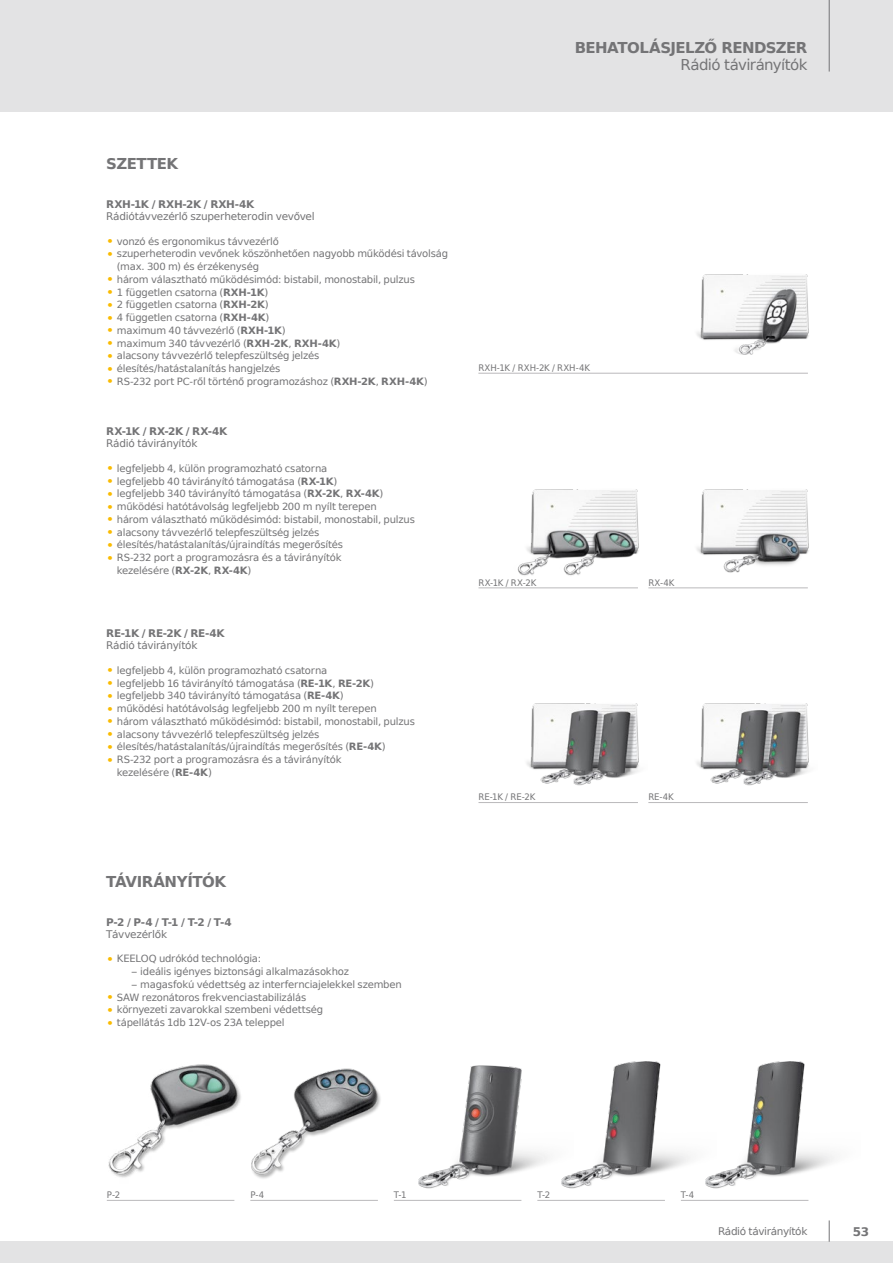
<style>
.page{position:relative;width:893px;height:1263px;background:#fff}
.page>*{position:absolute;margin:0;border:0;box-sizing:border-box;transform-origin:0 0}
._01_-_HEAD{font:700 15px "Prima Sans EU";letter-spacing:-.04em;color:#747476}
._01_-_GRUPY_PRODUKTÓ{font:700 15px "Prima Sans EU";letter-spacing:-.03em;color:#747476}
._02_-_HEAD{font:15px "Prima Sans EU";letter-spacing:-.035em;color:#747476}
.t1{font:700 12px "Prima Sans EU";color:#747476}
._04_-_PRODUKT_-_NAZW{font:10.5px "Prima Sans EU";letter-spacing:-.02em;color:#747476}
._03_-_PRODUKT_-_SYMB{font:700 10.5px "Prima Sans EU";letter-spacing:-.03em;color:#747476}
._03_-_STOPKA{font:10.5px "Prima Sans EU";letter-spacing:-.03em;color:#747476}
.t2{font:10.05px/12.8px "Prima Sans EU";letter-spacing:-.02em;color:#747476}
._07_-_PODPIS_FOTKA{font:9px "Prima Sans EU";letter-spacing:-.005em;color:#747476;scale:.95 1}
.s1{font-size:13.5px;color:#fabb00}
.s2{font-weight:700}
</style>
<div class="page">
<div style="left:0;top:0;width:893px;height:112px;background:#e3e3e4"></div>
<div style="left:0;top:1242px;width:893px;height:21px;background:#e3e3e4"></div>
<svg style="left:829px;top:1220px;width:1px;height:22px"></svg>
<hr style="left:829px;top:0;width:1px;height:72px;background:#747476">
<hr style="left:478px;top:588px;width:160px;height:1px;background:#bab9bb">
<img style="left:517px;top:489px;width:122px;height:87px">
<hr style="left:648px;top:588px;width:160px;height:1px;background:#bab9bb">
<img style="left:697px;top:489px;width:112px;height:84px">
<hr style="left:478px;top:373px;width:330px;height:1px;background:#bab9bb">
<img style="left:697px;top:274px;width:112px;height:81px">
<hr style="left:478px;top:802px;width:160px;height:1px;background:#bab9bb">
<hr style="left:648px;top:802px;width:160px;height:1px;background:#bab9bb">
<img style="left:697px;top:703px;width:112px;height:83px">
<img style="left:527px;top:703px;width:112px;height:83px">
<hr style="left:107px;top:1200px;width:127px;height:1px;background:#bab9bb">
<hr style="left:250px;top:1200px;width:128px;height:1px;background:#bab9bb">
<hr style="left:394px;top:1200px;width:127px;height:1px;background:#bab9bb">
<hr style="left:537px;top:1200px;width:128px;height:1px;background:#bab9bb">
<hr style="left:681px;top:1200px;width:127px;height:1px;background:#bab9bb">
<img style="left:108px;top:1064px;width:111px;height:114px">
<img style="left:219px;top:1068px;width:162px;height:111px">
<img style="left:418px;top:1065px;width:144px;height:124px">
<img style="left:562px;top:1061px;width:129px;height:128px">
<img style="left:705px;top:1061px;width:130px;height:128px">
<p class="_01_-_HEAD" style="left:575px;top:38px;width:234px">BEHATOLÁSJELZŐ RENDSZER</p>
<p class="_02_-_HEAD" style="left:681px;top:54px;width:128px">Rádió távirányítók</p>
<p class="_01_-_GRUPY_PRODUKTÓ" style="left:106px;top:153px;width:73px">SZETTEK</p>
<p class="_03_-_PRODUKT_-_SYMB" style="left:106px;top:197px;width:149px">RXH-1K / RXH-2K / RXH-4K</p>
<p class="_04_-_PRODUKT_-_NAZW" style="left:106px;top:209px;width:210px">Rádiótávvezérlő szuperheterodin vevővel</p>
<p class="t2" style="left:106px;top:234px;width:174px"><span class="s1">•</span> vonzó és ergonomikus távvezérlő</p>
<p class="t2" style="left:117px;top:247px;width:333px;text-indent:-11px"><span class="s1">•</span> szuperheterodin vevőnek köszönhetően nagyobb működési távolság (max. 300 m) és érzékenység</p>
<p class="t2" style="left:106px;top:272px;width:310px"><span class="s1">•</span> három választható működésimód: bistabil, monostabil, pulzus</p>
<p class="t2" style="left:106px;top:285px;width:164px"><span class="s1">•</span> 1 független csatorna (<span class="s2">RXH-1K</span>)</p>
<p class="t2" style="left:106px;top:298px;width:164px"><span class="s1">•</span> 2 független csatorna (<span class="s2">RXH-2K</span>)</p>
<p class="t2" style="left:106px;top:311px;width:165px"><span class="s1">•</span> 4 független csatorna (<span class="s2">RXH-4K</span>)</p>
<p class="t2" style="left:106px;top:323px;width:181px"><span class="s1">•</span> maximum 40 távvezérlő (<span class="s2">RXH-1K</span>)</p>
<p class="t2" style="left:106px;top:336px;width:236px"><span class="s1">•</span> maximum 340 távvezérlő (<span class="s2">RXH-2K</span>, <span class="s2">RXH-4K</span>)</p>
<p class="t2" style="left:106px;top:349px;width:215px"><span class="s1">•</span> alacsony távvezérlő telepfeszültség jelzés</p>
<p class="t2" style="left:106px;top:362px;width:176px"><span class="s1">•</span> élesítés/hatástalanítás hangjelzés</p>
<p class="t2" style="left:106px;top:374px;width:323px"><span class="s1">•</span> RS-232 port PC-ről történő programozáshoz (<span class="s2">RXH-2K</span>, <span class="s2">RXH-4K</span>)</p>
<p class="_03_-_PRODUKT_-_SYMB" style="left:106px;top:424px;width:122px">RX-1K / RX-2K / RX-4K</p>
<p class="_04_-_PRODUKT_-_NAZW" style="left:106px;top:436px;width:93px">Rádió távirányítók</p>
<p class="t2" style="left:106px;top:462px;width:222px"><span class="s1">•</span> legfeljebb 4, külön programozható csatorna</p>
<p class="t2" style="left:106px;top:474px;width:233px"><span class="s1">•</span> legfeljebb 40 távirányító támogatása (<span class="s2">RX-1K</span>)</p>
<p class="t2" style="left:106px;top:487px;width:279px"><span class="s1">•</span> legfeljebb 340 távirányító támogatása (<span class="s2">RX-2K</span>, <span class="s2">RX-4K</span>)</p>
<p class="t2" style="left:106px;top:500px;width:272px"><span class="s1">•</span> működési hatótávolság legfeljebb 200 m nyílt terepen</p>
<p class="t2" style="left:106px;top:513px;width:310px"><span class="s1">•</span> három választható működésimód: bistabil, monostabil, pulzus</p>
<p class="t2" style="left:106px;top:525px;width:215px"><span class="s1">•</span> alacsony távvezérlő telepfeszültség jelzés</p>
<p class="t2" style="left:106px;top:538px;width:238px"><span class="s1">•</span> élesítés/hatástalanítás/újraindítás megerősítés</p>
<p class="t2" style="left:117px;top:551px;width:226px;text-indent:-11px"><span class="s1">•</span> RS-232 port a programozásra és a távirányítók kezelésére (<span class="s2">RX-2K</span>, <span class="s2">RX-4K</span>)</p>
<p class="_03_-_PRODUKT_-_SYMB" style="left:106px;top:626px;width:120px">RE-1K / RE-2K / RE-4K</p>
<p class="_04_-_PRODUKT_-_NAZW" style="left:106px;top:638px;width:93px">Rádió távirányítók</p>
<p class="t2" style="left:106px;top:664px;width:222px"><span class="s1">•</span> legfeljebb 4, külön programozható csatorna</p>
<p class="t2" style="left:106px;top:676px;width:269px"><span class="s1">•</span> legfeljebb 16 távirányító támogatása (<span class="s2">RE-1K</span>, <span class="s2">RE-2K</span>)</p>
<p class="t2" style="left:106px;top:689px;width:239px"><span class="s1">•</span> legfeljebb 340 távirányító támogatása (<span class="s2">RE-4K</span>)</p>
<p class="t2" style="left:106px;top:702px;width:272px"><span class="s1">•</span> működési hatótávolság legfeljebb 200 m nyílt terepen</p>
<p class="t2" style="left:106px;top:715px;width:310px"><span class="s1">•</span> három választható működésimód: bistabil, monostabil, pulzus</p>
<p class="t2" style="left:106px;top:727px;width:215px"><span class="s1">•</span> alacsony távvezérlő telepfeszültség jelzés</p>
<p class="t2" style="left:106px;top:740px;width:281px"><span class="s1">•</span> élesítés/hatástalanítás/újraindítás megerősítés (<span class="s2">RE-4K</span>)</p>
<p class="t2" style="left:117px;top:753px;width:226px;text-indent:-11px"><span class="s1">•</span> RS-232 port a programozásra és a távirányítók kezelésére (<span class="s2">RE-4K</span>)</p>
<p class="_01_-_GRUPY_PRODUKTÓ" style="left:106px;top:871px;width:121px">TÁVIRÁNYÍTÓK</p>
<p class="_03_-_PRODUKT_-_SYMB" style="left:106px;top:915px;width:127px">P-2 / P-4 / T-1 / T-2 / T-4</p>
<p class="_04_-_PRODUKT_-_NAZW" style="left:106px;top:927px;width:62px">Távvezérlők</p>
<p class="t2" style="left:106px;top:952px;width:156px"><span class="s1">•</span> KEELOQ udrókód technológia:</p>
<p class="t2" style="left:132px;top:965px;width:219px">– ideális igényes biztonsági alkalmazásokhoz</p>
<p class="t2" style="left:132px;top:978px;width:272px">– magasfokú védettség az interfernciajelekkel szemben</p>
<p class="t2" style="left:106px;top:990px;width:202px"><span class="s1">•</span> SAW rezonátoros frekvenciastabilizálás</p>
<p class="t2" style="left:106px;top:1003px;width:218px"><span class="s1">•</span> környezeti zavarokkal szembeni védettség</p>
<p class="t2" style="left:106px;top:1016px;width:180px"><span class="s1">•</span> tápellátás 1db 12V-os 23A teleppel</p>
<p class="_07_-_PODPIS_FOTKA" style="left:478px;top:361px;width:119px">RXH-1K / RXH-2K / RXH-4K</p>
<p class="_07_-_PODPIS_FOTKA" style="left:478px;top:576px;width:62px">RX-1K / RX-2K</p>
<p class="_07_-_PODPIS_FOTKA" style="left:648px;top:576px;width:29px">RX-4K</p>
<p class="_07_-_PODPIS_FOTKA" style="left:478px;top:791px;width:61px">RE-1K / RE-2K</p>
<p class="_07_-_PODPIS_FOTKA" style="left:648px;top:791px;width:28px">RE-4K</p>
<p class="_07_-_PODPIS_FOTKA" style="left:107px;top:1188px;width:16px">P-2</p>
<p class="_07_-_PODPIS_FOTKA" style="left:250px;top:1188px;width:16px">P-4</p>
<p class="_07_-_PODPIS_FOTKA" style="left:394px;top:1188px;width:15px">T-1</p>
<p class="_07_-_PODPIS_FOTKA" style="left:537px;top:1188px;width:15px">T-2</p>
<p class="_07_-_PODPIS_FOTKA" style="left:681px;top:1188px;width:16px">T-4</p>
<p class="_03_-_STOPKA" style="left:718px;top:1224px;width:91px">Rádió távirányítók</p>
<p class="t1" style="left:853px;top:1223px;width:18px">53</p>
</div>
